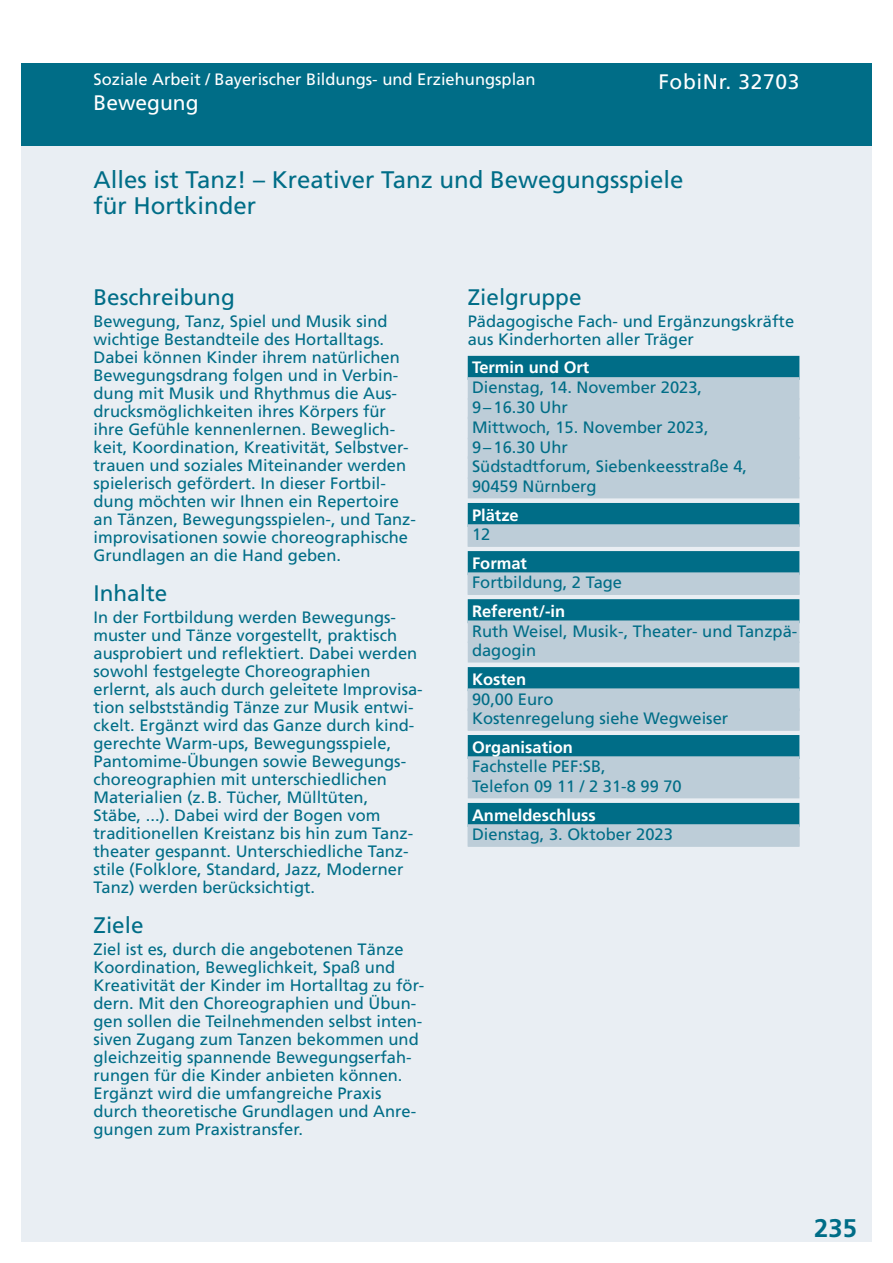
<style>
.page{position:relative;width:893px;height:1263px;background:#fff}
.page>*{position:absolute;margin:0;border:0;box-sizing:border-box;transform-origin:0 0}
.t1{font:700 25.5px "Frutiger";color:#006d87}
.t2{font:24px/25.5px "Frutiger";color:#006d87}
.t3{font:22.5px "Frutiger";color:#006d87}
.t4{font:21px "Frutiger";letter-spacing:.03em;color:#fff}
.t5{font:21px "Frutiger";color:#fff}
.t6{font:16.5px/18px "Frutiger";color:#006d87}
.t7{font:700 16.5px "Frutiger";color:#fff}
.t8{font:16.5px "Frutiger";color:#fff}
</style>
<div class="page">
<div style="left:21px;top:146px;width:851px;height:1096px;background:#e9eef3"></div>
<div style="left:21px;top:64px;width:851px;height:82px;background:#006d87"></div>
<div style="left:468px;top:356px;width:331px;height:24px;background:#006d87"></div>
<div style="left:468px;top:377px;width:331px;height:23px;background:#bdcdd8"></div>
<div style="left:468px;top:398px;width:331px;height:21px;background:#bdcdd8"></div>
<div style="left:468px;top:417px;width:331px;height:22px;background:#bdcdd8"></div>
<div style="left:468px;top:438px;width:331px;height:21px;background:#bdcdd8"></div>
<div style="left:468px;top:456px;width:331px;height:23px;background:#bdcdd8"></div>
<div style="left:468px;top:477px;width:331px;height:21px;background:#bdcdd8"></div>
<div style="left:468px;top:503px;width:331px;height:24px;background:#006d87"></div>
<svg style="left:468px;top:524px;width:331px;height:23px"></svg>
<div style="left:468px;top:525px;width:331px;height:21px;background:#bdcdd8"></div>
<div style="left:468px;top:551px;width:331px;height:24px;background:#006d87"></div>
<div style="left:468px;top:572px;width:331px;height:23px;background:#bdcdd8"></div>
<div style="left:468px;top:599px;width:331px;height:24px;background:#006d87"></div>
<div style="left:468px;top:620px;width:331px;height:23px;background:#bdcdd8"></div>
<div style="left:468px;top:641px;width:331px;height:21px;background:#bdcdd8"></div>
<div style="left:468px;top:667px;width:331px;height:24px;background:#006d87"></div>
<div style="left:468px;top:688px;width:331px;height:23px;background:#bdcdd8"></div>
<div style="left:468px;top:708px;width:331px;height:23px;background:#bdcdd8"></div>
<div style="left:468px;top:735px;width:331px;height:24px;background:#006d87"></div>
<div style="left:468px;top:756px;width:331px;height:23px;background:#bdcdd8"></div>
<div style="left:468px;top:777px;width:331px;height:21px;background:#bdcdd8"></div>
<div style="left:468px;top:803px;width:331px;height:24px;background:#006d87"></div>
<svg style="left:468px;top:824px;width:331px;height:23px"></svg>
<div style="left:468px;top:825px;width:331px;height:21px;background:#bdcdd8"></div>
<p class="t8" style="left:94px;top:69px;width:443px">Soziale Arbeit / Bayerischer Bildungs- und Erziehungsplan</p>
<p class="t4" style="left:658px;top:69px;width:143px">FobiNr. 32703</p>
<p class="t5" style="left:94px;top:90px;width:106px">Bewegung</p>
<h2 class="t2" style="left:94px;top:167px;width:591px">Alles ist Tanz! – Kreativer Tanz und Bewegungsspiele für Hortkinder</h2>
<h3 class="t3" style="left:94px;top:284px;width:143px">Beschreibung</h3>
<p class="t6" style="left:94px;top:312px;width:324px">Bewegung, Tanz, Spiel und Musik sind wichtige Bestandteile des Hortalltags.<br>Dabei können Kinder ihrem natürlichen Bewegungsdrang folgen und in Verbin&shy;dung mit Musik und Rhythmus die Aus&shy;drucksmöglichkeiten ihres Körpers für ihre Gefühle kennenlernen. Beweglich&shy;keit, Koordination, Kreativität, Selbstver&shy;trauen und soziales Miteinander werden spielerisch gefördert. In dieser Fortbil&shy;dung möchten wir Ihnen ein Repertoire an Tänzen, Bewegungsspielen-, und Tanz&shy;improvisationen sowie choreographische Grundlagen an die Hand geben.</p>
<h3 class="t3" style="left:94px;top:580px;width:75px">Inhalte</h3>
<p class="t6" style="left:94px;top:608px;width:331px">In der Fortbildung werden Bewegungs&shy;muster und Tänze vorgestellt, praktisch ausprobiert und reflektiert. Dabei werden sowohl festgelegte Choreographien erlernt, als auch durch geleitete Improvisa&shy;tion selbstständig Tänze zur Musik entwi&shy;ckelt. Ergänzt wird das Ganze durch kind&shy;gerechte Warm-ups, Bewegungsspiele, Pantomime-Übungen sowie Bewegungs&shy;choreographien mit unterschiedlichen Materialien (z. B. Tücher, Mülltüten,<br>Stäbe, ...). Dabei wird der Bogen vom traditionellen Kreistanz bis hin zum Tanz&shy;theater gespannt. Unterschiedliche Tanz&shy;stile (Folklore, Standard, Jazz, Moderner Tanz) werden berücksichtigt.</p>
<h3 class="t3" style="left:94px;top:912px;width:52px">Ziele</h3>
<p class="t6" style="left:94px;top:940px;width:332px">Ziel ist es, durch die angebotenen Tänze Koordination, Beweglichkeit, Spaß und Kreativität der Kinder im Hortalltag zu för&shy;dern. Mit den Choreographien und Übun&shy;gen sollen die Teilnehmenden selbst inten&shy;siven Zugang zum Tanzen bekommen und gleichzeitig spannende Bewegungserfah&shy;rungen für die Kinder anbieten können.<br>Ergänzt wird die umfangreiche Praxis durch theoretische Grundlagen und Anre&shy;gungen zum Praxistransfer.</p>
<h3 class="t3" style="left:468px;top:284px;width:115px">Zielgruppe</h3>
<p class="t6" style="left:468px;top:312px;width:328px">Pädagogische Fach- und Ergänzungskräfte aus Kinderhorten aller Träger</p>
<p class="t7" style="left:472px;top:358px;width:119px">Termin und Ort</p>
<p class="t6" style="left:472px;top:378px;width:277px;line-height:19.8px">Dienstag, 14. November 2023,<br>9–16.30 Uhr<br>Mittwoch, 15. November 2023,<br>9–16.30 Uhr<br>Südstadtforum, Siebenkeesstraße 4,<br>90459 Nürnberg</p>
<p class="t7" style="left:472px;top:505px;width:48px">Plätze</p>
<p class="t6" style="left:472px;top:526px;width:20px">12</p>
<p class="t7" style="left:472px;top:553px;width:57px">Format</p>
<p class="t6" style="left:472px;top:574px;width:152px">Fortbildung, 2 Tage</p>
<p class="t7" style="left:472px;top:601px;width:95px">Referent/-in</p>
<p class="t6" style="left:472px;top:621px;width:327px;line-height:19.8px">Ruth Weisel, Musik-, Theater- und Tanzpä&shy;dagogin</p>
<p class="t7" style="left:472px;top:669px;width:56px">Kosten</p>
<p class="t6" style="left:472px;top:689px;width:258px;line-height:19.8px">90,00 Euro<br>Kostenregelung siehe Wegweiser</p>
<p class="t7" style="left:472px;top:737px;width:102px">Organisation</p>
<p class="t6" style="left:472px;top:757px;width:211px;line-height:19.8px">Fachstelle PEF:SB,<br>Telefon 09 11 / 2 31-8 99 70</p>
<p class="t7" style="left:472px;top:805px;width:125px">Anmeldeschluss</p>
<p class="t6" style="left:472px;top:826px;width:202px">Dienstag, 3. Oktober 2023</p>
<h1 class="t1" style="left:814px;top:1213px;width:44px">235</h1>
</div>
